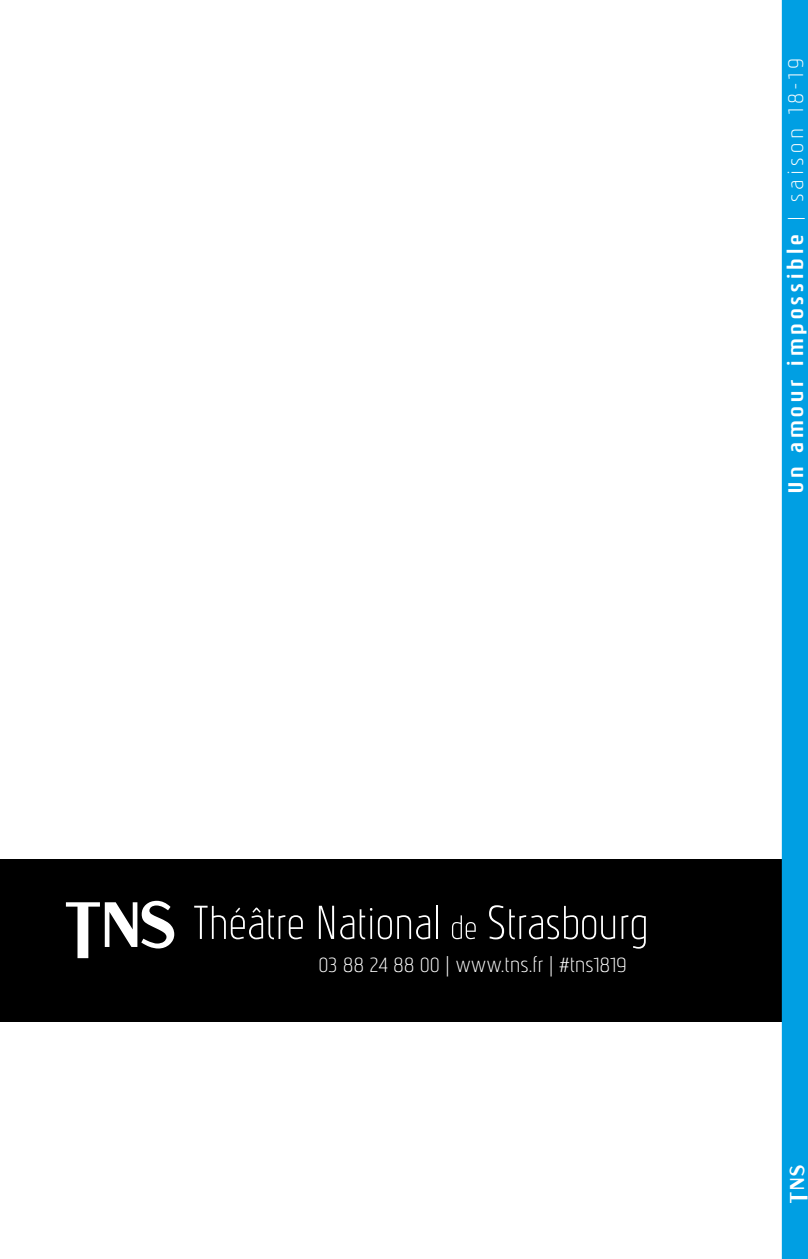
<style>
.page{position:relative;width:808px;height:1259px;background:#fff}
.page>*{position:absolute;margin:0;border:0;box-sizing:border-box;transform-origin:0 0}
.t1{font:700 21px "Nautikka";letter-spacing:.2em;color:#fff}
.t2{font:21px "Bannock Brae Gothic RR";color:#fff}
.t3{font:300 20.4px "Nautikka";color:#fff}
.s1{font-weight:300;font-size:16.8px}
.s2{font-weight:300}
</style>
<div class="page">
<div style="left:0;top:859px;width:808px;height:162px;background:#000"></div>
<div style="left:782px;top:0;width:26px;height:1259px;background:#009fe3"></div>
<svg style="left:66px;top:901px;width:108px;height:57px"></svg>
<svg style="left:194px;top:905px;width:109px;height:34px"></svg>
<svg style="left:319px;top:905px;width:15px;height:34px"></svg>
<svg style="left:340px;top:915px;width:14px;height:24px"></svg>
<svg style="left:360px;top:908px;width:12px;height:31px"></svg>
<svg style="left:378px;top:915px;width:52px;height:24px"></svg>
<hr style="left:436px;top:906px;width:1px;height:33px;background:#fff">
<svg style="left:452px;top:915px;width:24px;height:24px"></svg>
<svg style="left:489px;top:905px;width:126px;height:34px"></svg>
<svg style="left:621px;top:915px;width:25px;height:33px"></svg>
<p class="t1" style="left:783px;top:493px;width:436px;rotate:-90deg">Un amour impossible <span class="s1">|</span> <span class="s2">saison 18-19</span></p>
<p class="t3" style="left:319px;top:952px;width:310px">03 88 24 88 00 | www.tns.fr | #tns1819</p>
<p class="t2" style="left:785px;top:1202px;width:40px;rotate:-90deg">TNS</p>
</div>
